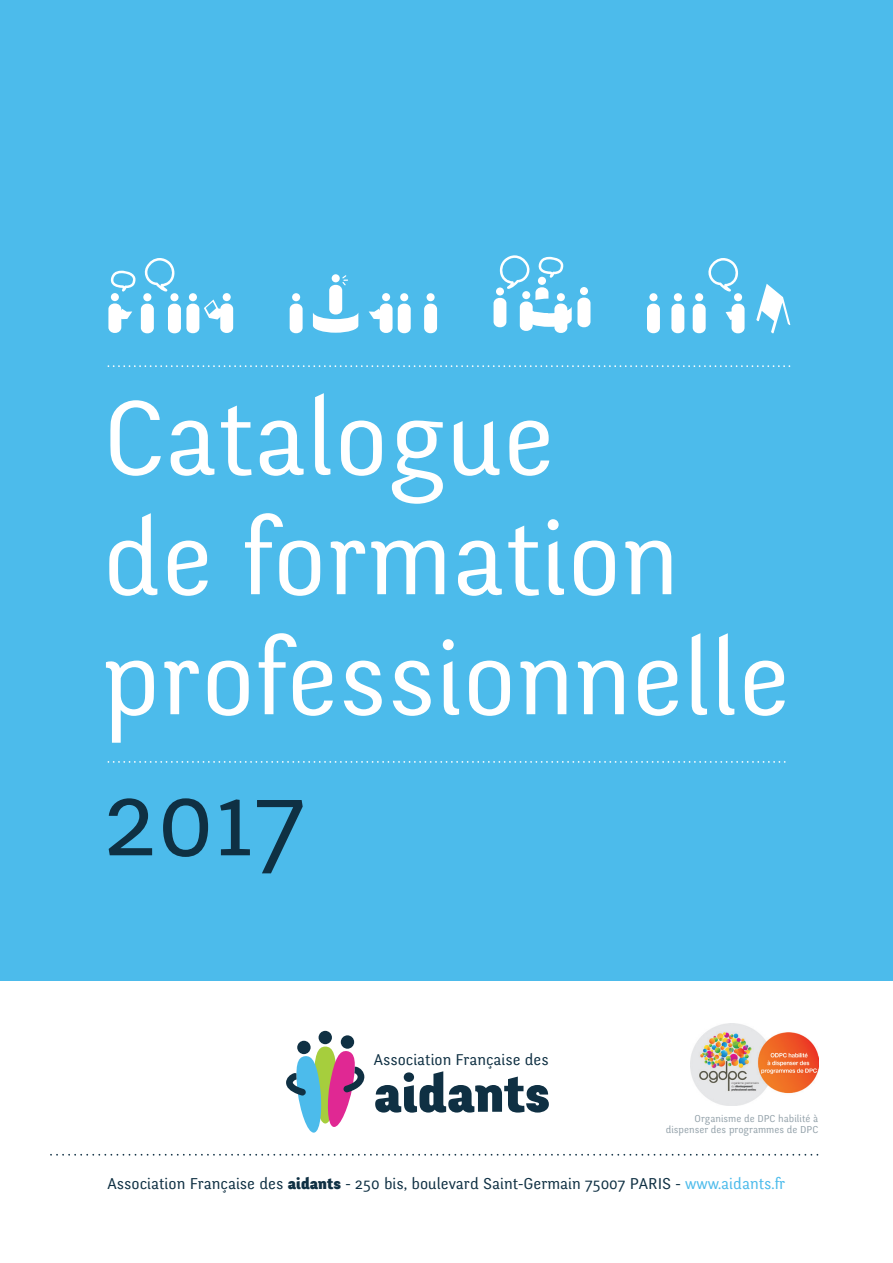
<style>
.page{position:relative;width:893px;height:1263px;background:#fff}
.page>*{position:absolute;margin:0;border:0;box-sizing:border-box;transform-origin:0 0}
.t1{font:109.5px/120px "Fengardo";color:#fff}
.t2{font:109.5px "Fengardo";color:#0f3043}
.t3{font:54.6px "Fengardo Black Beta";color:#0f3043}
.t4{font:16.5px "Fengardo";color:#0f3043}
.t5{font:16.35px "Fengardo";color:#0f3043}
.t6{font:10.5px/10.5px "Fengardo";color:#94a2aa;text-align:right}
.s1{font-family:"Fengardo Black Beta"}
.s2{color:#4cbbeb}
</style>
<div class="page">
<div style="left:0;top:0;width:893px;height:981px;background:#4cbbeb"></div>
<div style="left:341px;top:1035px;width:13px;height:14px;background:#0f3043;border-radius:50%"></div>
<div style="left:319px;top:1031px;width:13px;height:13px;background:#0f3043;border-radius:50%"></div>
<div style="left:297px;top:1041px;width:14px;height:13px;background:#0f3043;border-radius:50%"></div>
<svg style="left:286px;top:1046px;width:78px;height:87px"></svg>
<svg style="left:51px;top:1154px;width:767px;height:2px"></svg>
<img style="left:691px;top:1023px;width:127px;height:83px">
<svg style="left:108px;top:761px;width:678px;height:2px"></svg>
<svg style="left:108px;top:365px;width:682px;height:2px"></svg>
<div style="left:141px;top:304px;width:13px;height:29px;background:#fff;border-radius:6px"></div>
<div style="left:143px;top:293px;width:8px;height:8px;background:#fff;border-radius:50%"></div>
<svg style="left:204px;top:299px;width:23px;height:20px"></svg>
<div style="left:220px;top:303px;width:13px;height:30px;background:#fff;border-radius:6px"></div>
<div style="left:223px;top:293px;width:8px;height:8px;background:#fff;border-radius:50%"></div>
<div style="left:189px;top:293px;width:8px;height:8px;background:#fff;border-radius:50%"></div>
<div style="left:186px;top:304px;width:13px;height:29px;background:#fff;border-radius:6px"></div>
<div style="left:108px;top:303px;width:13px;height:30px;background:#fff;border-radius:6px"></div>
<div style="left:111px;top:293px;width:8px;height:8px;background:#fff;border-radius:50%"></div>
<svg style="left:121px;top:309px;width:11px;height:10px"></svg>
<svg style="left:110px;top:271px;width:26px;height:21px"></svg>
<svg style="left:144px;top:258px;width:31px;height:34px"></svg>
<div style="left:168px;top:304px;width:13px;height:29px;background:#fff;border-radius:6px"></div>
<div style="left:170px;top:293px;width:8px;height:8px;background:#fff;border-radius:50%"></div>
<div style="left:695px;top:293px;width:8px;height:8px;background:#fff;border-radius:50%"></div>
<div style="left:693px;top:304px;width:13px;height:29px;background:#fff;border-radius:6px"></div>
<div style="left:674px;top:293px;width:8px;height:8px;background:#fff;border-radius:50%"></div>
<div style="left:671px;top:304px;width:13px;height:29px;background:#fff;border-radius:6px"></div>
<div style="left:649px;top:293px;width:8px;height:8px;background:#fff;border-radius:50%"></div>
<div style="left:647px;top:304px;width:13px;height:29px;background:#fff;border-radius:6px"></div>
<svg style="left:708px;top:258px;width:30px;height:34px"></svg>
<div style="left:732px;top:304px;width:12px;height:29px;background:#fff;border-radius:6px"></div>
<div style="left:734px;top:293px;width:8px;height:8px;background:#fff;border-radius:50%"></div>
<svg style="left:726px;top:311px;width:6px;height:9px"></svg>
<svg style="left:756px;top:284px;width:34px;height:49px"></svg>
<svg style="left:538px;top:257px;width:26px;height:21px"></svg>
<svg style="left:499px;top:255px;width:31px;height:34px"></svg>
<div style="left:494px;top:298px;width:12px;height:29px;background:#fff;border-radius:6px"></div>
<div style="left:496px;top:287px;width:8px;height:8px;background:#fff;border-radius:50%"></div>
<div style="left:535px;top:287px;width:13px;height:30px;background:#fff;border-radius:6px"></div>
<div style="left:538px;top:277px;width:8px;height:8px;background:#fff;border-radius:50%"></div>
<svg style="left:533px;top:307px;width:39px;height:20px"></svg>
<div style="left:526px;top:299px;width:46px;height:14px;background:#4cbbeb;border-radius:50%"></div>
<div style="left:520px;top:301px;width:13px;height:30px;background:#fff;border-radius:6px"></div>
<div style="left:522px;top:291px;width:8px;height:8px;background:#fff;border-radius:50%"></div>
<div style="left:580px;top:287px;width:8px;height:8px;background:#fff;border-radius:50%"></div>
<div style="left:577px;top:298px;width:13px;height:29px;background:#fff;border-radius:6px"></div>
<div style="left:554px;top:303px;width:13px;height:30px;background:#fff;border-radius:6px"></div>
<div style="left:557px;top:293px;width:8px;height:8px;background:#fff;border-radius:50%"></div>
<div style="left:427px;top:293px;width:8px;height:8px;background:#fff;border-radius:50%"></div>
<div style="left:424px;top:304px;width:13px;height:29px;background:#fff;border-radius:6px"></div>
<div style="left:400px;top:293px;width:8px;height:8px;background:#fff;border-radius:50%"></div>
<div style="left:398px;top:304px;width:13px;height:29px;background:#fff;border-radius:6px"></div>
<div style="left:292px;top:293px;width:8px;height:8px;background:#fff;border-radius:50%"></div>
<div style="left:290px;top:304px;width:13px;height:29px;background:#fff;border-radius:6px"></div>
<div style="left:380px;top:303px;width:13px;height:30px;background:#fff;border-radius:6px"></div>
<div style="left:382px;top:293px;width:8px;height:8px;background:#fff;border-radius:50%"></div>
<svg style="left:369px;top:309px;width:11px;height:10px"></svg>
<div style="left:332px;top:274px;width:8px;height:8px;background:#fff;border-radius:50%"></div>
<svg style="left:342px;top:275px;width:6px;height:11px"></svg>
<div style="left:329px;top:285px;width:13px;height:29px;background:#fff;border-radius:6px"></div>
<svg style="left:313px;top:313px;width:45px;height:20px"></svg>
<h1 class="t1" style="left:103px;top:381px;width:689px">Catalogue<br>de formation professionnelle</h1>
<h1 class="t2" style="left:103px;top:757px;width:205px">2017</h1>
<p class="t5" style="left:374px;top:1050px;width:176px">Association Française des</p>
<h2 class="t3" style="left:374px;top:1061px;width:178px">aidants</h2>
<p class="t6" style="left:666px;top:1114px;width:154px">Organisme de DPC habilité à dispenser des programmes de DPC</p>
<p class="t4" style="left:107px;top:1174px;width:679px">Association Française des <span class="s1">aidants</span> - 250 bis, boulevard Saint-Germain 75007 PARIS - <span class="s2">www.aidants.fr</span></p>
</div>
